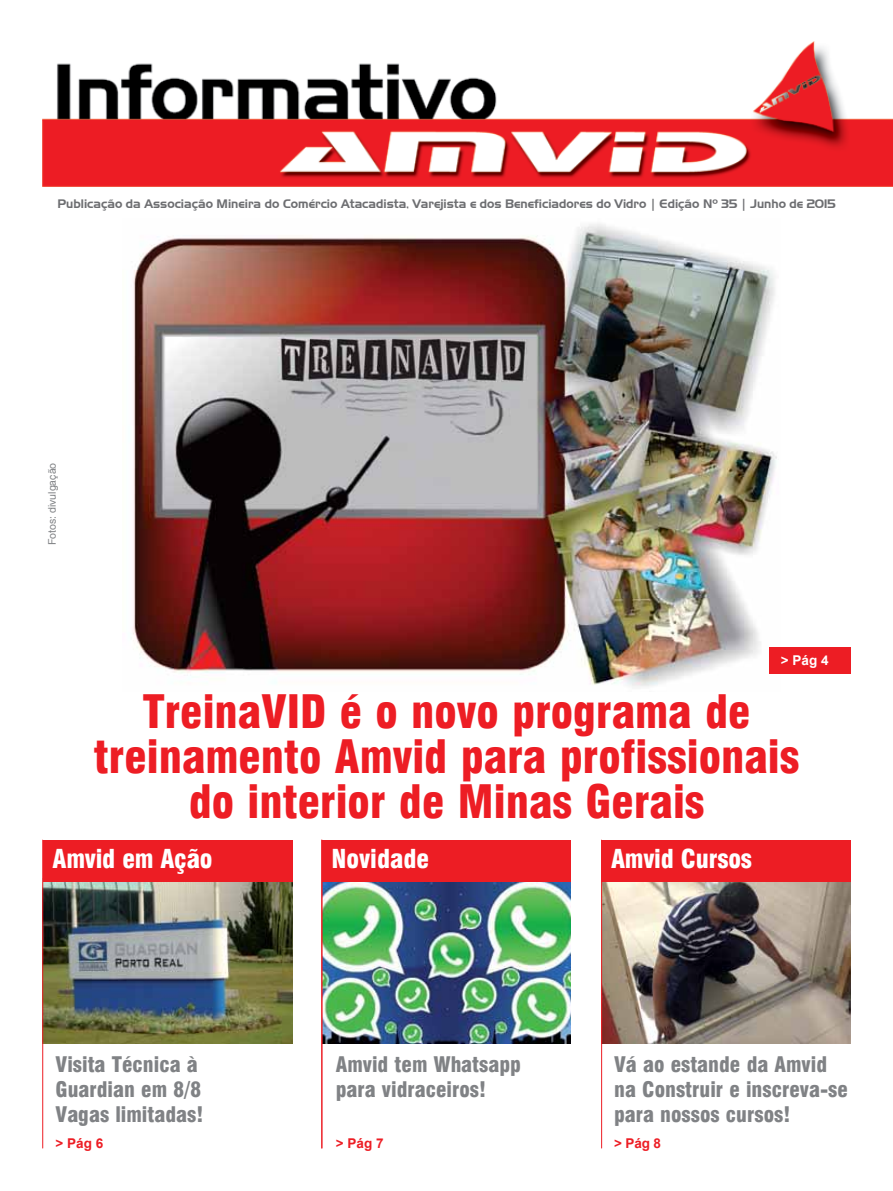
<style>
.page{position:relative;width:893px;height:1191px;background:#fff}
.page>*{position:absolute;margin:0;border:0;box-sizing:border-box;transform-origin:0 0}
.t1{font:45px/45px "Corporate Black SWFTE";color:#ed1d24;text-align:center}
.t2{font:25.5px "Corporate Black SWFTE";letter-spacing:-.01em;color:#fff}
.t3{font:21px/25.2px "Corporate Black SWFTE";color:#808285}
.t4{font:700 13.5px "Arial";color:#ed1d24}
.t5{font:700 13.5px "Arial";color:#fff}
.t6{font:12px "Aero Regular SWFTE";color:#6d6e71}
.t7{font:10.5px "Helvetica";color:#808285}
</style>
<div class="page">
<img style="left:323px;top:881px;width:247px;height:162px">
<img style="left:602px;top:881px;width:249px;height:162px">
<img style="left:43px;top:881px;width:249px;height:162px">
<img style="left:133px;top:224px;width:648px;height:463px">
<img style="left:43px;top:41px;width:850px;height:145px">
<div style="left:322px;top:840px;width:248px;height:41px;background:#ed1d24"></div>
<div style="left:43px;top:840px;width:249px;height:41px;background:#ed1d24"></div>
<div style="left:769px;top:646px;width:82px;height:27px;background:#ed1d24"></div>
<hr style="left:321px;top:840px;width:1px;height:308px;background:#ed1d24">
<div style="left:601px;top:840px;width:250px;height:41px;background:#ed1d24"></div>
<hr style="left:601px;top:840px;width:1px;height:308px;background:#ed1d24">
<hr style="left:322px;top:840px;width:1px;height:308px;background:#ed1d24">
<hr style="left:42px;top:840px;width:1px;height:308px;background:#ed1d24">
<p class="t6" style="left:57px;top:196px;width:780px">Publicação da Associação Mineira do Comércio Atacadista, Varejista e dos Beneficiadores do Vidro | Edição Nº 35 | Junho de 2015</p>
<p class="t7" style="left:46px;top:545px;width:84px;rotate:-90deg">Fotos: divulgação</p>
<p class="t5" style="left:781px;top:651px;width:49px">&gt; Pág 4</p>
<h1 class="t1" style="left:94px;top:688px;width:707px">Treinavid é o novo programa de treinamento Amvid para profissionais do interior de Minas Gerais</h1>
<p class="t2" style="left:53px;top:843px;width:161px">Amvid em Ação</p>
<p class="t2" style="left:331px;top:843px;width:99px">Novidade</p>
<p class="t3" style="left:56px;top:1051px;width:149px">Visita Técnica à<br>Guardian em 8/8<br>Vagas limitadas!</p>
<p class="t4" style="left:56px;top:1134px;width:49px">&gt; Pág 6</p>
<p class="t4" style="left:336px;top:1134px;width:49px">&gt; Pág 7</p>
<p class="t3" style="left:336px;top:1051px;width:187px">Amvid tem Whatsapp para vidraceiros!</p>
<p class="t2" style="left:611px;top:844px;width:142px">Amvid Cursos</p>
<p class="t3" style="left:614px;top:1051px;width:235px">Vá ao estande da Amvid na Construir e inscreva-se para nossos cursos!</p>
<p class="t4" style="left:614px;top:1134px;width:48px">&gt; Pág 8</p>
</div>
